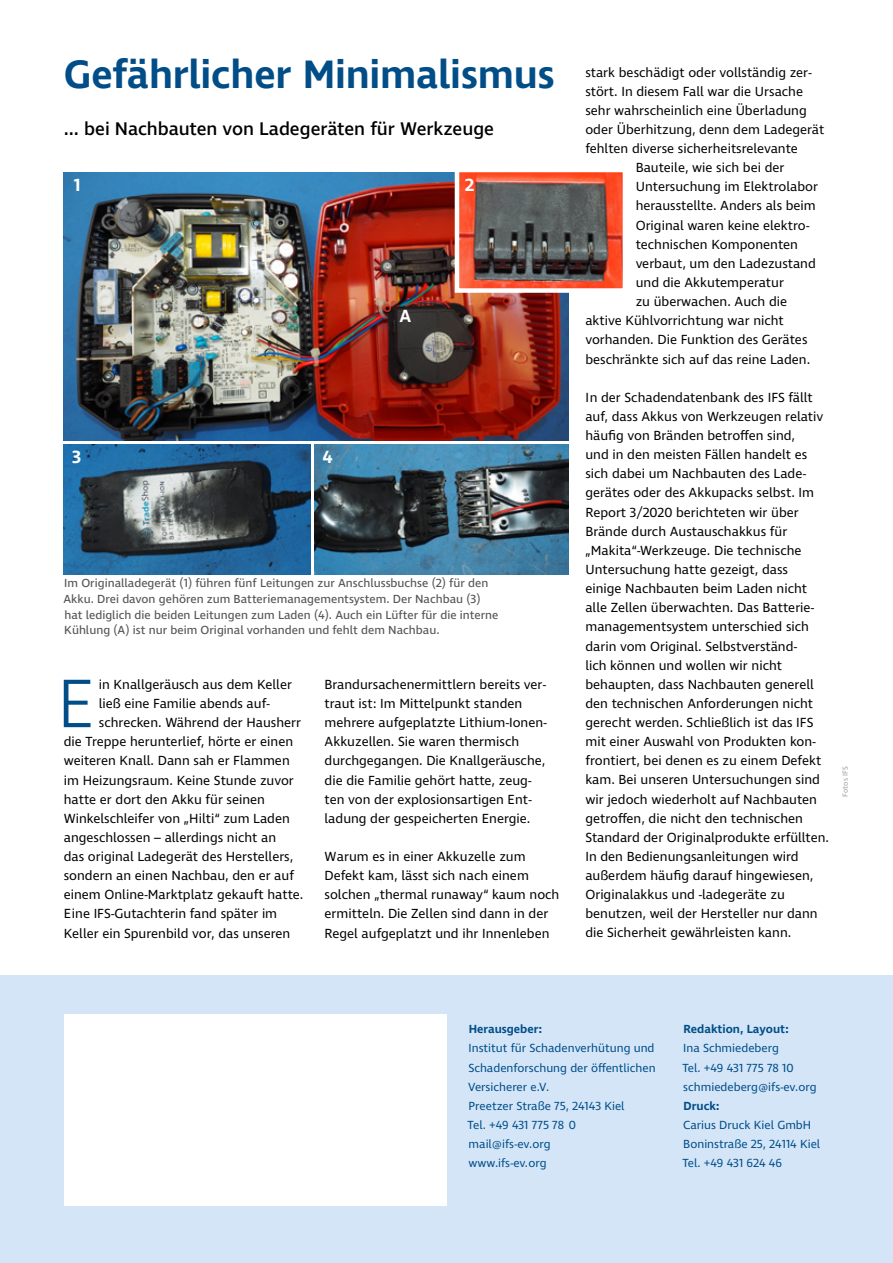
<style>
.page{position:relative;width:893px;height:1263px;background:#fff}
.page>*{position:absolute;margin:0;border:0;box-sizing:border-box;transform-origin:0 0}
.t1{font:300 70.05px "Ingra";color:#004d88}
.t2{font:600 40.5px "Ingra";letter-spacing:-.005em;color:#004d88}
.t3{font:500 18.75px "Ingra";letter-spacing:-.005em;color:#000}
.t4{font:600 18px "Ingra";color:#fff}
.t5{font:13.5px/19.2px "Ingra";color:#000}
.t6{font:12px/19.2px "Ingra";color:#004d88}
.t7{font:12px/15.8px "Ingra";color:#565656}
.t8{font:600 12px "Ingra";color:#004d88}
.t9{font:7.5px "Ingra";color:#9c9d9d}
</style>
<div class="page">
<div style="left:0;top:976px;width:893px;height:287px;background:#d3e5f7"></div>
<div style="left:64px;top:1014px;width:382px;height:191px;background:#fff"></div>
<img style="left:64px;top:172px;width:504px;height:268px">
<img style="left:460px;top:173px;width:162px;height:115px">
<div style="left:455px;top:168px;width:172px;height:125px;border:4px solid #fff"></div>
<img style="left:64px;top:445px;width:246px;height:129px">
<img style="left:315px;top:445px;width:253px;height:129px">
<h2 class="t2" style="left:64px;top:49px;width:493px">Gefährlicher Minimalismus</h2>
<h3 class="t3" style="left:64px;top:117px;width:432px">... bei Nachbauten von Ladegeräten für Werkzeuge</h3>
<h3 class="t4" style="left:74px;top:174px;width:8px">1</h3>
<h3 class="t4" style="left:465px;top:174px;width:11px">2</h3>
<h3 class="t4" style="left:72px;top:445px;width:11px">3</h3>
<h3 class="t4" style="left:322px;top:445px;width:12px">4</h3>
<h3 class="t4" style="left:399px;top:305px;width:13px">A</h3>
<p class="t7" style="left:63px;top:576px;width:437px">Im Originalladegerät (1) führen fünf Leitungen zur Anschlussbuchse (2) für den Akku. Drei davon gehören zum Batteriemanagementsystem. Der Nachbau (3) hat lediglich die beiden Leitungen zum Laden (4). Auch ein Lüfter für die interne Kühlung (A) ist nur beim Original vorhanden und fehlt dem Nachbau.</p>
<h1 class="t1" style="left:57px;top:660px;width:40px">E</h1>
<p class="t5" style="left:99px;top:675px;width:195px">in Knallgeräusch aus dem Keller</p>
<p class="t5" style="left:99px;top:694px;width:173px">ließ eine Familie abends auf-</p>
<p class="t5" style="left:99px;top:714px;width:204px">schrecken. Während der Hausherr</p>
<p class="t5" style="left:64px;top:733px;width:231px">die Treppe herunterlief, hörte er einen</p>
<p class="t5" style="left:64px;top:752px;width:228px">weiteren Knall. Dann sah er Flammen</p>
<p class="t5" style="left:64px;top:771px;width:232px">im Heizungsraum. Keine Stunde zuvor</p>
<p class="t5" style="left:64px;top:790px;width:203px">hatte er dort den Akku für seinen</p>
<p class="t5" style="left:64px;top:809px;width:228px">Winkelschleifer von „Hilti“ zum Laden</p>
<p class="t5" style="left:64px;top:828px;width:214px">angeschlossen – allerdings nicht an</p>
<p class="t5" style="left:64px;top:848px;width:231px">das original Ladegerät des Herstellers,</p>
<p class="t5" style="left:64px;top:867px;width:232px">sondern an einen Nachbau, den er auf</p>
<p class="t5" style="left:64px;top:886px;width:241px">einem Online-Marktplatz gekauft hatte.</p>
<p class="t5" style="left:64px;top:905px;width:215px">Eine IFS-Gutachterin fand später im</p>
<p class="t5" style="left:64px;top:924px;width:228px">Keller ein Spurenbild vor, das unseren</p>
<p class="t5" style="left:325px;top:675px;width:224px">Brandursachenermittlern bereits ver&shy;traut ist: Im Mittelpunkt standen mehrere aufgeplatzte Lithium-Ionen-Akkuzellen. Sie waren thermisch durchgegangen. Die Knallgeräusche, die die Familie gehört hatte, zeug&shy;ten von der explosionsartigen Ent&shy;ladung der gespeicherten Energie.</p>
<p class="t5" style="left:325px;top:847px;width:236px">Warum es in einer Akkuzelle zum Defekt kam, lässt sich nach einem solchen „thermal runaway“ kaum noch ermitteln. Die Zellen sind dann in der Regel aufgeplatzt und ihr Innenleben</p>
<p class="t5" style="left:585px;top:63px;width:228px">stark beschädigt oder vollständig zer-</p>
<p class="t5" style="left:585px;top:82px;width:219px">stört. In diesem Fall war die Ursache</p>
<p class="t5" style="left:585px;top:101px;width:223px">sehr wahrscheinlich eine Überladung</p>
<p class="t5" style="left:585px;top:120px;width:241px">oder Überhitzung, denn dem Ladegerät</p>
<p class="t5" style="left:585px;top:140px;width:214px">fehlten diverse sicherheitsrelevante</p>
<p class="t5" style="left:636px;top:159px;width:150px">Bauteile, wie sich bei der</p>
<p class="t5" style="left:636px;top:178px;width:184px">Untersuchung im Elektrolabor</p>
<p class="t5" style="left:636px;top:197px;width:182px">herausstellte. Anders als beim</p>
<p class="t5" style="left:636px;top:216px;width:175px">Original waren keine elektro-</p>
<p class="t5" style="left:636px;top:235px;width:164px">technischen Komponenten</p>
<p class="t5" style="left:636px;top:254px;width:182px">verbaut, um den Ladezustand</p>
<p class="t5" style="left:636px;top:274px;width:150px">und die Akkutemperatur</p>
<p class="t5" style="left:636px;top:293px;width:153px">zu überwachen. Auch die</p>
<p class="t5" style="left:585px;top:312px;width:200px">aktive Kühlvorrichtung war nicht</p>
<p class="t5" style="left:585px;top:331px;width:224px">vorhanden. Die Funktion des Gerätes</p>
<p class="t5" style="left:585px;top:350px;width:226px">beschränkte sich auf das reine Laden.</p>
<p class="t5" style="left:585px;top:388px;width:245px">In der Schadendatenbank des IFS fällt auf, dass Akkus von Werkzeugen relativ häufig von Bränden betroffen sind,<br>und in den meisten Fällen handelt es sich dabei um Nachbauten des Lade&shy;gerätes oder des Akkupacks selbst. Im Report 3/2020 berichteten wir über Brände durch Austauschakkus für „Makita“-Werkzeuge. Die technische Untersuchung hatte gezeigt, dass<br>einige Nachbauten beim Laden nicht alle Zellen überwachten. Das Batterie&shy;managementsystem unterschied sich darin vom Original. Selbstverständ-<br>lich können und wollen wir nicht behaupten, dass Nachbauten generell den technischen Anforderungen nicht gerecht werden. Schließlich ist das IFS mit einer Auswahl von Produkten kon&shy;frontiert, bei denen es zu einem Defekt kam. Bei unseren Untersuchungen sind wir jedoch wiederholt auf Nachbauten getroffen, die nicht den technischen Standard der Originalprodukte erfüllten.<br>In den Bedienungsanleitungen wird außerdem häufig darauf hingewiesen, Originalakkus und -ladegeräte zu benutzen, weil der Hersteller nur dann die Sicherheit gewährleisten kann.</p>
<p class="t9" style="left:840px;top:797px;width:31px;rotate:-90deg">Fotos IFS</p>
<p class="t8" style="left:469px;top:1022px;width:75px">Herausgeber:</p>
<p class="t6" style="left:468px;top:1039px;width:189px">Institut für Schadenverhütung und<br>Schadenforschung der öffentlichen<br>Versicherer e.V.<br>Preetzer Straße 75, 24143 Kiel<br>Tel. +49 431 775 78 0 mail@ifs-ev.org<br>www.ifs-ev.org</p>
<p class="t8" style="left:683px;top:1022px;width:107px">Redaktion, Layout:</p>
<p class="t6" style="left:682px;top:1039px;width:136px">Ina Schmiedeberg<br>Tel. +49 431 775 78 10 schmiedeberg@ifs-ev.org</p>
<p class="t8" style="left:683px;top:1098px;width:38px">Druck:</p>
<p class="t6" style="left:682px;top:1116px;width:139px">Carius Druck Kiel GmbH<br>Boninstraße 25, 24114 Kiel<br>Tel. +49 431 624 46</p>
</div>
